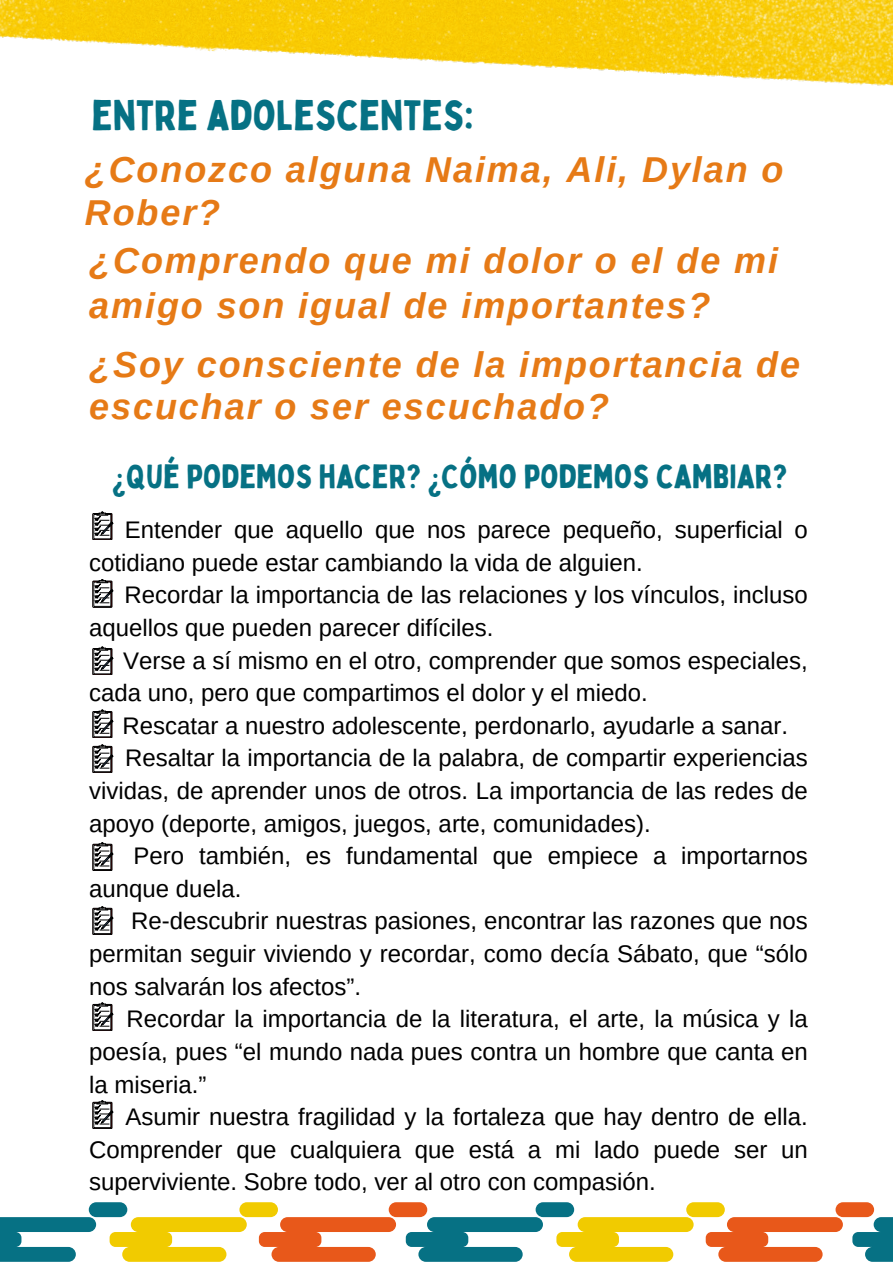
<style>
.page{position:relative;width:893px;height:1264px;background:#fff}
.page>*{position:absolute;margin:0;border:0;box-sizing:border-box;transform-origin:0 0}
.t1{font:41.85px "Bobby Jones";color:#067184}
.t2{font:italic 700 36px/42.8px "Arimo";letter-spacing:.055em;color:#e67a16}
.t3{font:32.85px "Bobby Jones";color:#067184}
.t4{font:24px/32.5px "Arimo";color:#000}
</style>
<div class="page">
<img style="left:0;top:0;width:892px;height:86px">
<svg style="left:0;top:1202px;width:892px;height:59px"></svg>
<div style="left:93px;top:513px;width:19px;height:27px;border:1px solid #000"></div>
<svg style="left:95px;top:512px;width:18px;height:24px"></svg>
<div style="left:93px;top:581px;width:19px;height:26px;border:1px solid #000"></div>
<svg style="left:96px;top:603px;width:13px;height:1px"></svg>
<svg style="left:95px;top:579px;width:18px;height:24px"></svg>
<div style="left:93px;top:648px;width:19px;height:27px;border:1px solid #000"></div>
<svg style="left:95px;top:646px;width:18px;height:25px"></svg>
<div style="left:93px;top:746px;width:19px;height:26px;border:1px solid #000"></div>
<svg style="left:95px;top:744px;width:18px;height:25px"></svg>
<div style="left:93px;top:711px;width:19px;height:27px;border:1px solid #000"></div>
<svg style="left:95px;top:709px;width:18px;height:25px"></svg>
<div style="left:93px;top:844px;width:19px;height:26px;border:1px solid #000"></div>
<svg style="left:96px;top:866px;width:13px;height:1px"></svg>
<svg style="left:95px;top:842px;width:18px;height:24px"></svg>
<div style="left:93px;top:908px;width:19px;height:26px;border:1px solid #000"></div>
<svg style="left:96px;top:930px;width:13px;height:1px"></svg>
<svg style="left:95px;top:906px;width:18px;height:24px"></svg>
<div style="left:93px;top:1004px;width:19px;height:26px;border:1px solid #000"></div>
<svg style="left:96px;top:1026px;width:13px;height:1px"></svg>
<svg style="left:95px;top:1002px;width:18px;height:24px"></svg>
<div style="left:93px;top:1102px;width:19px;height:26px;border:1px solid #000"></div>
<svg style="left:96px;top:1124px;width:13px;height:1px"></svg>
<svg style="left:95px;top:1100px;width:18px;height:24px"></svg>
<p class="t1" style="left:92px;top:89px;width:383px">ENTRE ADOLESCENTES:</p>
<p class="t2" style="left:85px;top:148px;width:700px">¿Conozco alguna Naima, Ali, Dylan o<br>Rober?</p>
<p class="t2" style="left:89px;top:238px;width:690px;line-height:45px">¿Comprendo que mi dolor o el de mi amigo son igual de importantes?</p>
<p class="t2" style="left:89px;top:344px;width:712px;line-height:41.5px">¿Soy consciente de la importancia de escuchar o ser escuchado?</p>
<p class="t3" style="left:112px;top:455px;width:676px">¿QUÉ PODEMOS HACER? ¿CÓMO PODEMOS CAMBIAR?</p>
<p class="t4" style="left:89px;top:513px;width:720px;text-indent:36px">Entender que aquello que nos parece pequeño, superficial o cotidiano puede estar cambiando la vida de alguien.</p>
<p class="t4" style="left:89px;top:578px;width:720px;text-indent:35px">Recordar la importancia de las relaciones y los vínculos, incluso aquellos que pueden parecer difíciles.</p>
<p class="t4" style="left:89px;top:644px;width:720px;text-indent:34px">Verse a sí mismo en el otro, comprender que somos especiales, cada uno, pero que compartimos el dolor y el miedo.</p>
<p class="t4" style="left:123px;top:709px;width:667px">Rescatar a nuestro adolescente, perdonarlo, ayudarle a sanar.</p>
<p class="t4" style="left:89px;top:741px;width:720px;text-align:justify;text-indent:36px">Resaltar la importancia de la palabra, de compartir experiencias vividas, de aprender unos de otros. La importancia de las redes de apoyo (deporte, amigos, juegos, arte, comunidades).</p>
<p class="t4" style="left:89px;top:839px;width:720px;text-indent:44px">Pero también, es fundamental que empiece a importarnos aunque duela.</p>
<p class="t4" style="left:89px;top:904px;width:720px;text-align:justify;text-indent:42px">Re-descubrir nuestras pasiones, encontrar las razones que nos permitan seguir viviendo y recordar, como decía Sábato, que “sólo nos salvarán los afectos”.</p>
<p class="t4" style="left:89px;top:1002px;width:720px;text-align:justify;text-indent:37px">Recordar la importancia de la literatura, el arte, la música y la poesía, pues “el mundo nada pues contra un hombre que canta en la miseria.”</p>
<p class="t4" style="left:89px;top:1100px;width:720px;text-align:justify;text-indent:36px">Asumir nuestra fragilidad y la fortaleza que hay dentro de ella.<br>Comprender que cualquiera que está a mi lado puede ser un superviviente. Sobre todo, ver al otro con compasión.</p>
</div>
